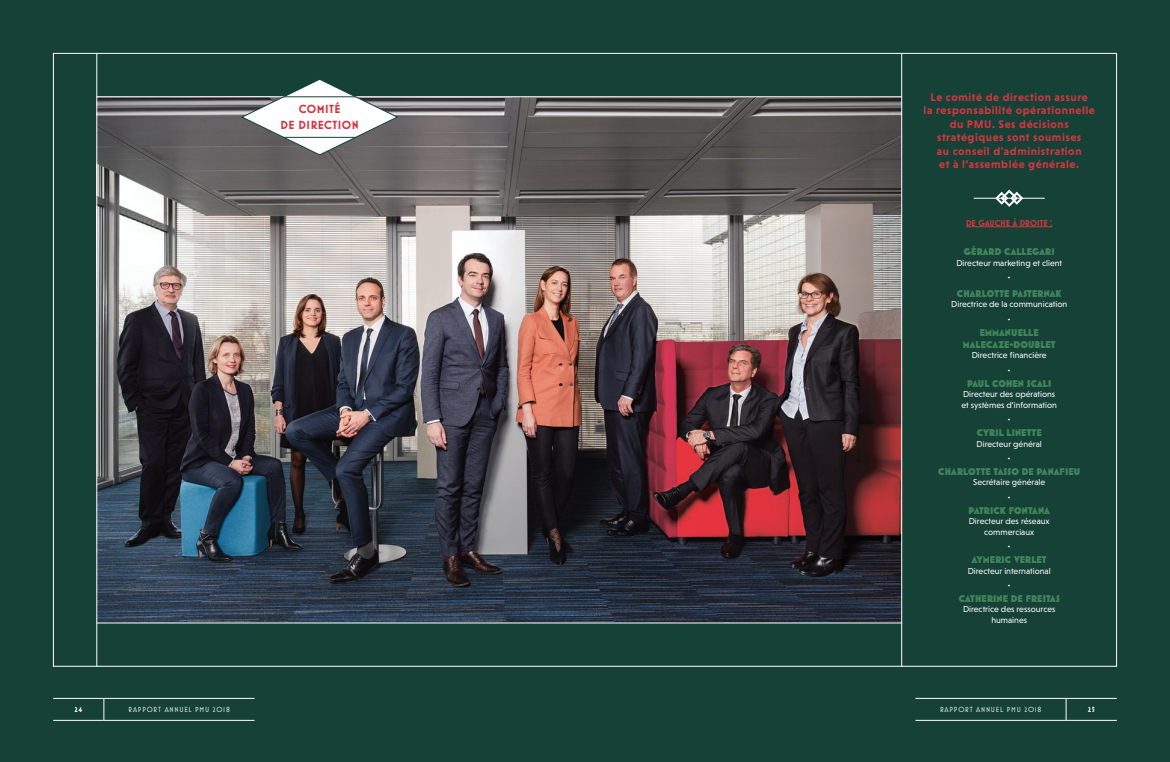
<style>
.page{position:relative;width:1170px;height:762px;background:#fff}
.page>*{position:absolute;margin:0;border:0;box-sizing:border-box;transform-origin:0 0}
.t1{font:700 12px/15.1px "Mostra Nuova";letter-spacing:.04em;color:#d33641;text-align:center}
.t2{font:700 11.25px/13.5px "Niveau Grotesk";letter-spacing:.05em;color:#d33641;text-align:center}
.t3{font:800 10px/12px "Mostra Nuova";letter-spacing:.01em;color:#40855b;text-align:center}
.t4{font:8.75px/10.5px "Niveau Grotesk";color:#fff;text-align:center}
.t5{font:700 8.75px "Mostra Nuova";letter-spacing:.01em;color:#d33641}
.t6{font:300 8.75px "Niveau Grotesk";color:#fff}
.t7{font:7.5px "Mostra Nuova";letter-spacing:.1em;color:#fff}
.t8{font:700 7.5px "Mostra Nuova";color:#fff}
</style>
<div class="page">
<div style="left:0;top:0;width:1169px;height:762px;background:#154136"></div>
<img style="left:98px;top:98px;width:803px;height:525px">
<hr style="left:97px;top:97px;width:804px;height:1px;background:#fff">
<hr style="left:97px;top:623px;width:804px;height:1px;background:#fff">
<hr style="left:901px;top:53px;width:1px;height:613px;background:#fff">
<hr style="left:97px;top:53px;width:1px;height:613px;background:#fff">
<svg style="left:241px;top:80px;width:157px;height:75px"></svg>
<svg style="left:995px;top:190px;width:28px;height:17px"></svg>
<hr style="left:973px;top:198px;width:71px;height:1px;background:#fff">
<hr style="left:965px;top:226px;width:87px;height:1px;background:#d33641">
<hr style="left:53px;top:698px;width:51px;height:1px;background:#fff">
<hr style="left:104px;top:698px;width:150px;height:1px;background:#fff">
<svg style="left:104px;top:698px;width:1px;height:22px"></svg>
<hr style="left:53px;top:720px;width:51px;height:1px;background:#fff">
<hr style="left:104px;top:720px;width:150px;height:1px;background:#fff">
<hr style="left:915px;top:698px;width:150px;height:1px;background:#fff">
<hr style="left:1065px;top:698px;width:51px;height:1px;background:#fff">
<svg style="left:1065px;top:698px;width:1px;height:22px"></svg>
<hr style="left:915px;top:720px;width:150px;height:1px;background:#fff">
<hr style="left:1065px;top:720px;width:51px;height:1px;background:#fff">
<h1 class="t1" style="left:280px;top:102px;width:80px">COMITÉ<br>DE DIRECTION</h1>
<p class="t2" style="left:923px;top:90px;width:173px">Le comité de direction assure<br>la responsabilité opérationnelle du PMU. Ses décisions stratégiques sont soumises<br>au conseil d'administration<br>et à l’assemblée générale.</p>
<p class="t5" style="left:965px;top:217px;width:88px">DE GAUCHE À DROITE :</p>
<p class="t3" style="left:963px;top:246px;width:92px">GÉRARD CALLEGARI</p>
<p class="t4" style="left:956px;top:257px;width:107px">Directeur marketing et client</p>
<p class="t6" style="left:1007px;top:272px;width:5px">•</p>
<p class="t3" style="left:956px;top:287px;width:106px">CHARLOTTE PASTERNAK</p>
<p class="t4" style="left:951px;top:299px;width:117px">Directrice de la communication</p>
<p class="t6" style="left:1007px;top:314px;width:5px">•</p>
<p class="t3" style="left:962px;top:326px;width:94px">EMMANUELLE<br>MALECAZE-DOUBLET</p>
<p class="t4" style="left:971px;top:350px;width:76px">Directrice financière</p>
<p class="t6" style="left:1007px;top:365px;width:5px">•</p>
<p class="t3" style="left:967px;top:377px;width:86px">PAUL COHEN SCALI</p>
<p class="t4" style="left:961px;top:389px;width:97px;text-align:left">Directeur des opérations et systèmes d’information</p>
<p class="t6" style="left:1007px;top:414px;width:5px">•</p>
<p class="t3" style="left:976px;top:427px;width:66px">CYRIL LINETTE</p>
<p class="t4" style="left:976px;top:438px;width:67px">Directeur général</p>
<p class="t6" style="left:1007px;top:453px;width:5px">•</p>
<p class="t3" style="left:938px;top:465px;width:143px">CHARLOTTE TASSO DE PANAFIEU</p>
<p class="t4" style="left:973px;top:477px;width:74px">Secrétaire générale</p>
<p class="t6" style="left:1007px;top:492px;width:5px">•</p>
<p class="t3" style="left:968px;top:504px;width:83px">PATRICK FONTANA</p>
<p class="t4" style="left:968px;top:516px;width:82px">Directeur des réseaux commerciaux</p>
<p class="t6" style="left:1007px;top:541px;width:5px">•</p>
<p class="t3" style="left:971px;top:554px;width:76px">AYMERIC VERLET</p>
<p class="t4" style="left:967px;top:565px;width:84px">Directeur international</p>
<p class="t6" style="left:1007px;top:580px;width:5px">•</p>
<p class="t3" style="left:958px;top:592px;width:103px">CATHERINE DE FREITAS</p>
<p class="t4" style="left:962px;top:604px;width:94px">Directrice des ressources humaines</p>
<p class="t8" style="left:75px;top:705px;width:9px">24</p>
<p class="t7" style="left:128px;top:705px;width:103px">RAPPORT ANNUEL PMU 2018</p>
<p class="t7" style="left:940px;top:705px;width:103px">RAPPORT ANNUEL PMU 2018</p>
<p class="t8" style="left:1088px;top:705px;width:8px">25</p>
</div>
